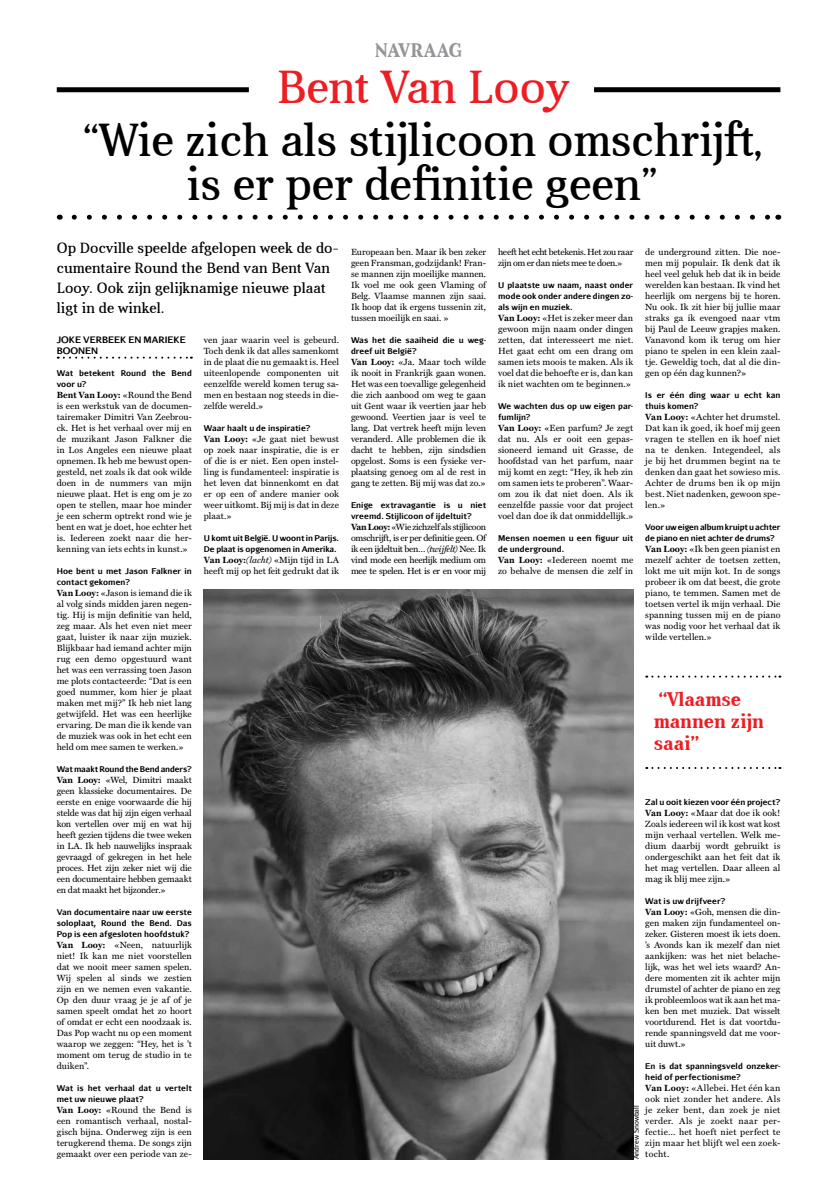
<style>
.page{position:relative;width:823px;height:1191px;background:#fff}
.page>*{position:absolute;margin:0;border:0;box-sizing:border-box;transform-origin:0 0}
.t1{font:47px/44px "Aver";color:#000;text-align:center}
.t2{font:47px "Aver";color:#ed1d24}
.t3{font:700 20px/22px "Aver";color:#ed1d24}
.t4{font:700 20px "Aver";letter-spacing:.04em;color:#939598}
.t5{font:15px/20px "Aver";letter-spacing:.01em;color:#000}
.t6{font:9px/11px "Miller Text";letter-spacing:.005em;color:#000;text-align:justify}
.t7{font:9px/11px "Miller Text";letter-spacing:-.03em;color:#000}
.t8{font:700 9px/11px "Aurulent Sans";color:#000}
.t9{font:700 8px/11px "Aurulent Sans";letter-spacing:.01em;color:#000}
.t10{font:700 8px/11px "Aurulent Sans";letter-spacing:-.01em;color:#000}
.t11{font:7px "Aurulent Sans";color:#000}
.s1{font-weight:700}
.s2{font-style:italic}
</style>
<div class="page">
<div style="left:57px;top:87px;width:192px;height:5px;background:#000"></div>
<div style="left:593px;top:87px;width:187px;height:5px;background:#000"></div>
<svg style="left:74px;top:215px;width:695px;height:5px"></svg>
<svg style="left:58px;top:357px;width:134px;height:2px"></svg>
<svg style="left:646px;top:675px;width:134px;height:2px"></svg>
<svg style="left:646px;top:767px;width:134px;height:2px"></svg>
<img style="left:204px;top:589px;width:429px;height:570px">
<h2 class="t4" style="left:375px;top:39px;width:88px">Navraag</h2>
<h1 class="t2" style="left:276px;top:61px;width:293px">Bent Van Looy</h1>
<h1 class="t1" style="left:83px;top:118px;width:681px">“Wie zich als stijlicoon omschrijft, is er per definitie geen”</h1>
<h3 class="t5" style="left:57px;top:238px;width:283px">Op Docville speelde afgelopen week de do&shy;cumentaire Round the Bend van Bent Van Looy. Ook zijn gelijknamige nieuwe plaat ligt in de winkel.</h3>
<p class="t8" style="left:57px;top:333px;width:130px">Joke Verbeek en Marieke<br>Boonen</p>
<p class="t9" style="left:57px;top:367px;width:136px">Wat betekent Round the Bend voor u?</p>
<p class="t6" style="left:57px;top:389px;width:136px"><span class="s1">Bent Van Looy:</span> «Round the Bend is een werkstuk van de documen&shy;tairemaker Dimitri Van Zeebrou&shy;ck. Het is het verhaal over mij en de muzikant Jason Falkner die in Los Angeles een nieuwe plaat opnemen. Ik heb me bewust open&shy;gesteld, net zoals ik dat ook wilde doen in de nummers van mijn nieuwe plaat. Het is eng om je zo open te stellen, maar hoe minder je een scherm optrekt rond wie je bent en wat je doet, hoe echter het is. Iedereen zoekt naar die her&shy;kenning van iets echts in kunst.»</p>
<p class="t9" style="left:57px;top:565px;width:136px">Hoe bent u met Jason Falkner in contact gekomen?</p>
<p class="t6" style="left:57px;top:587px;width:136px"><span class="s1">Van Looy:</span> «Jason is iemand die ik al volg sinds midden jaren negen&shy;tig. Hij is mijn definitie van held, zeg maar. Als het even niet meer gaat, luister ik naar zijn muziek.<br>Blijkbaar had iemand achter mijn rug een demo opgestuurd want het was een verrassing toen Jason me plots contacteerde: “Dat is een goed nummer, kom hier je plaat maken met mij?” Ik heb niet lang getwijfeld. Het was een heerlijke ervaring. De man die ik kende van de muziek was ook in het echt een held om mee samen te werken.»</p>
<p class="t9" style="left:57px;top:763px;width:136px">Wat maakt Round the Bend anders?</p>
<p class="t6" style="left:57px;top:774px;width:136px"><span class="s1">Van Looy:</span> «Wel, Dimitri maakt geen klassieke documentaires. De eerste en enige voorwaarde die hij stelde was dat hij zijn eigen verhaal kon vertellen over mij en wat hij heeft gezien tijdens die twee weken in LA. Ik heb nauwelijks inspraak gevraagd of gekregen in het hele proces. Het zijn zeker niet wij die een documentaire hebben gemaakt en dat maakt het bijzonder.»</p>
<p class="t9" style="left:57px;top:906px;width:136px;text-align:justify">Van documentaire naar uw eerste soloplaat, Round the Bend. Das Pop is een afgesloten hoofdstuk?</p>
<p class="t6" style="left:57px;top:939px;width:136px"><span class="s1">Van Looy:</span> «Neen, natuurlijk niet! Ik kan me niet voorstellen dat we nooit meer samen spelen.<br>Wij spelen al sinds we zestien zijn en we nemen even vakantie.<br>Op den duur vraag je je af of je samen speelt omdat het zo hoort of omdat er echt een noodzaak is.<br>Das Pop wacht nu op een moment waarop we zeggen: “Hey, het is ’t moment om terug de studio in te duiken”.</p>
<p class="t9" style="left:57px;top:1082px;width:136px">Wat is het verhaal dat u vertelt met uw nieuwe plaat?</p>
<p class="t6" style="left:57px;top:1104px;width:136px"><span class="s1">Van Looy:</span> «Round the Bend is een romantisch verhaal, nostal&shy;gisch bijna. Onderweg zijn is een terugkerend thema. De songs zijn gemaakt over een periode van ze-</p>
<p class="t6" style="left:204px;top:334px;width:136px">ven jaar waarin veel is gebeurd.<br>Toch denk ik dat alles samenkomt in de plaat die nu gemaakt is. Heel uiteenlopende componenten uit eenzelfde wereld komen terug sa&shy;men en bestaan nog steeds in die&shy;zelfde wereld.»</p>
<p class="t9" style="left:204px;top:422px;width:108px">Waar haalt u de inspiratie?</p>
<p class="t6" style="left:204px;top:433px;width:136px"><span class="s1">Van Looy:</span> «Je gaat niet bewust op zoek naar inspiratie, die is er of die is er niet. Een open instel&shy;ling is fundamenteel: inspiratie is het leven dat binnenkomt en dat er op een of andere manier ook weer uitkomt. Bij mij is dat in deze plaat.»</p>
<p class="t10" style="left:204px;top:532px;width:136px">U komt uit België. U woont in Parijs.<br>De plaat is opgenomen in Amerika.</p>
<p class="t6" style="left:204px;top:554px;width:136px"><span class="s1">Van Looy:</span><span class="s2">(lacht)</span> «Mijn tijd in LA heeft mij op het feit gedrukt dat ik</p>
<p class="t6" style="left:351px;top:246px;width:136px">Europeaan ben. Maar ik ben zeker geen Fransman, godzijdank! Fran&shy;se mannen zijn moeilijke mannen.<br>Ik voel me ook geen Vlaming of Belg. Vlaamse mannen zijn saai.<br>Ik hoop dat ik ergens tussenin zit, tussen moeilijk en saai. »</p>
<p class="t9" style="left:351px;top:334px;width:136px">Was het die saaiheid die u weg&shy;dreef uit België?</p>
<p class="t6" style="left:351px;top:356px;width:136px"><span class="s1">Van Looy:</span> «Ja. Maar toch wilde ik nooit in Frankrijk gaan wonen.<br>Het was een toevallige gelegenheid die zich aanbood om weg te gaan uit Gent waar ik veertien jaar heb gewoond. Veertien jaar is veel te lang. Dat vertrek heeft mijn leven veranderd. Alle problemen die ik dacht te hebben, zijn sindsdien opgelost. Soms is een fysieke ver&shy;plaatsing genoeg om al de rest in gang te zetten. Bij mij was dat zo.»</p>
<p class="t9" style="left:351px;top:499px;width:136px">Enige extravagantie is u niet vreemd. Stijlicoon of ijdeltuit?</p>
<p class="t6" style="left:351px;top:521px;width:136px"><span class="s1">Van Looy:</span> «Wie zichzelf als stijlicoon omschrijft, is er per definitie geen. Of ik een ijdeltuit ben… <span class="s2">(twijfelt)</span> Nee. Ik vind mode een heerlijk medium om mee te spelen. Het is er en voor mij</p>
<p class="t7" style="left:498px;top:246px;width:136px">heeft het echt betekenis. Het zou raar zijn om er dan niets mee te doen.»</p>
<p class="t9" style="left:498px;top:279px;width:136px;text-align:justify">U plaatste uw naam, naast onder mode ook onder andere dingen zo&shy;als wijn en muziek.</p>
<p class="t6" style="left:498px;top:312px;width:136px"><span class="s1">Van Looy:</span> «Het is zeker meer dan gewoon mijn naam onder dingen zetten, dat interesseert me niet.<br>Het gaat echt om een drang om samen iets moois te maken. Als ik voel dat die behoefte er is, dan kan ik niet wachten om te beginnen.»</p>
<p class="t9" style="left:498px;top:400px;width:136px">We wachten dus op uw eigen par&shy;fumlijn?</p>
<p class="t6" style="left:498px;top:422px;width:136px"><span class="s1">Van Looy:</span> «Een parfum? Je zegt dat nu. Als er ooit een gepas&shy;sioneerd iemand uit Grasse, de hoofdstad van het parfum, naar mij komt en zegt: “Hey, ik heb zin om samen iets te proberen”. Waar&shy;om zou ik dat niet doen. Als ik eenzelfde passie voor dat project voel dan doe ik dat onmiddellijk.»</p>
<p class="t9" style="left:498px;top:532px;width:136px">Mensen noemen u een figuur uit de underground.</p>
<p class="t6" style="left:498px;top:554px;width:136px"><span class="s1">Van Looy:</span> «Iedereen noemt me zo behalve de mensen die zelf in</p>
<p class="t6" style="left:645px;top:246px;width:136px">de underground zitten. Die noe&shy;men mij populair. Ik denk dat ik heel veel geluk heb dat ik in beide werelden kan bestaan. Ik vind het heerlijk om nergens bij te horen.<br>Nu ook. Ik zit hier bij jullie maar straks ga ik evengoed naar vtm bij Paul de Leeuw grapjes maken.<br>Vanavond kom ik terug om hier piano te spelen in een klein zaal&shy;tje. Geweldig toch, dat al die din&shy;gen op één dag kunnen?»</p>
<p class="t9" style="left:645px;top:389px;width:136px">Is er één ding waar u echt kan thuis komen?</p>
<p class="t6" style="left:645px;top:411px;width:136px"><span class="s1">Van Looy:</span> «Achter het drumstel.<br>Dat kan ik goed, ik hoef mij geen vragen te stellen en ik hoef niet na te denken. Integendeel, als je bij het drummen begint na te denken dan gaat het sowieso mis.<br>Achter de drums ben ik op mijn best. Niet nadenken, gewoon spe&shy;len.»</p>
<p class="t10" style="left:645px;top:521px;width:136px">Voor uw eigen album kruipt u achter de piano en niet achter de drums?</p>
<p class="t6" style="left:645px;top:543px;width:136px"><span class="s1">Van Looy:</span> «Ik ben geen pianist en mezelf achter de toetsen zetten, lokt me uit mijn kot. In de songs probeer ik om dat beest, die grote piano, te temmen. Samen met de toetsen vertel ik mijn verhaal. Die spanning tussen mij en de piano was nodig voor het verhaal dat ik wilde vertellen.»</p>
<h2 class="t3" style="left:653px;top:688px;width:111px">“Vlaamse mannen zijn saai”</h2>
<p class="t9" style="left:645px;top:796px;width:136px">Zal u ooit kiezen voor één project?</p>
<p class="t6" style="left:645px;top:807px;width:136px"><span class="s1">Van Looy:</span> «Maar dat doe ik ook!<br>Zoals iedereen wil ik kost wat kost mijn verhaal vertellen. Welk me&shy;dium daarbij wordt gebruikt is ondergeschikt aan het feit dat ik het mag vertellen. Daar alleen al mag ik blij mee zijn.»</p>
<p class="t9" style="left:645px;top:895px;width:82px">Wat is uw drijfveer?</p>
<p class="t6" style="left:645px;top:906px;width:136px"><span class="s1">Van Looy:</span> «Goh, mensen die din&shy;gen maken zijn fundamenteel on&shy;zeker. Gisteren moest ik iets doen. ’s Avonds kan ik mezelf dan niet aankijken: was het niet belache&shy;lijk, was het wel iets waard? An&shy;dere momenten zit ik achter mijn drumstel of achter de piano en zeg ik probleemloos wat ik aan het ma&shy;ken ben met muziek. Dat wisselt voortdurend. Het is dat voortdu&shy;rende spanningsveld dat me voor&shy;uit duwt.»</p>
<p class="t9" style="left:645px;top:1060px;width:136px">En is dat spanningsveld onzeker&shy;heid of perfectionisme?</p>
<p class="t6" style="left:645px;top:1082px;width:136px"><span class="s1">Van Looy:</span> «Allebei. Het één kan ook niet zonder het andere. Als je zeker bent, dan zoek je niet verder. Als je zoekt naar per&shy;fectie… het hoeft niet perfect te zijn maar het blijft wel een zoek&shy;tocht.</p>
<p class="t11" style="left:631px;top:1159px;width:55px;rotate:-90deg">Andrew Snowball</p>
</div>
